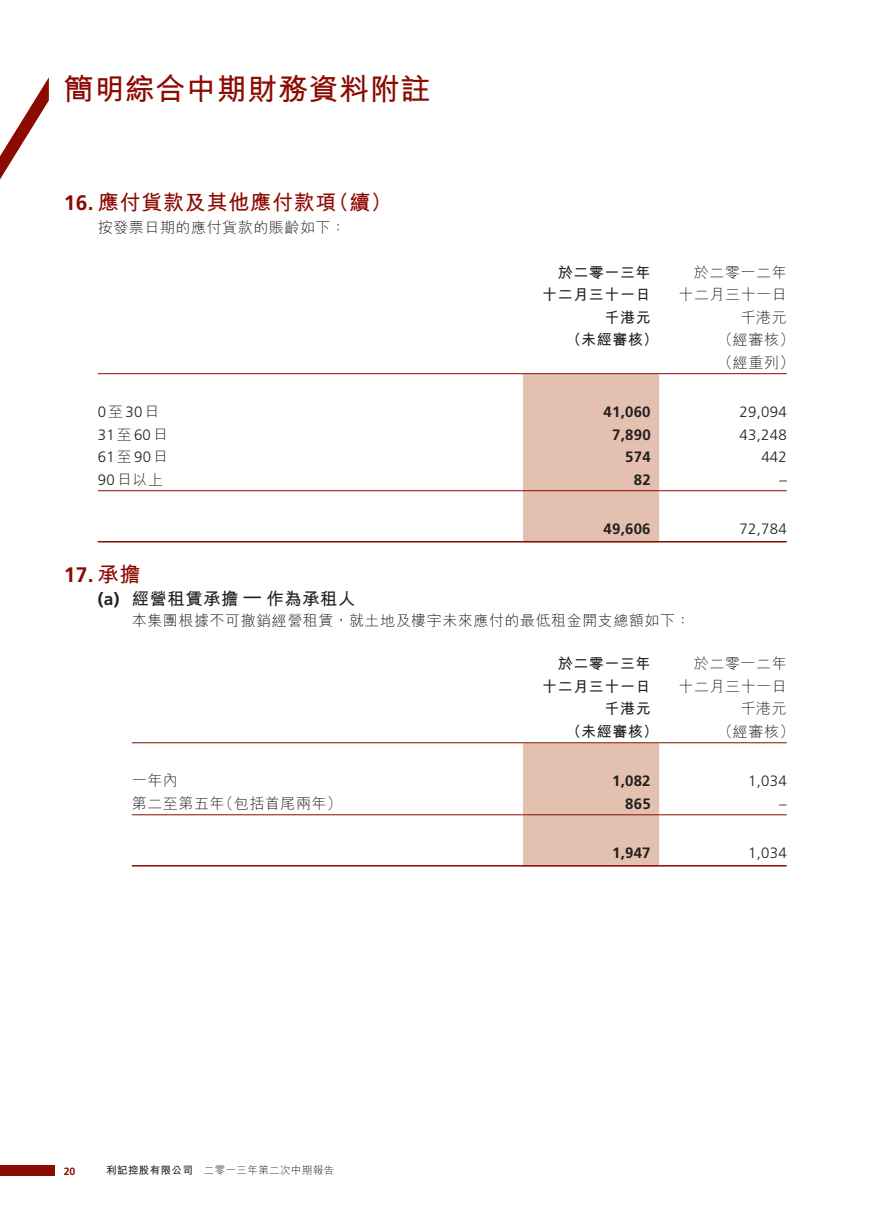
<style>
.page{position:relative;width:893px;height:1212px;background:#fff}
.page>*{position:absolute;margin:0;border:0;box-sizing:border-box;transform-origin:0 0}
.t1{font:700 30px "M Hei HK";letter-spacing:.02em;color:#8b0a02}
.t2{font:700 21px "M Hei HK";letter-spacing:.035em;color:#8b0a02}
.t3{font:700 21px "Frutiger LT Std";color:#8b0a02}
.t4{font:700 17.25px "M Hei HK";letter-spacing:.035em;color:#231f20}
.t5{font:300 15px/22.5px "M Hei HK";letter-spacing:.035em;color:#231f20;text-align:right}
.t6{font:300 15px "Frutiger LT Std";letter-spacing:.015em;color:#231f20}
.t7{font:700 15px/22.5px "M Hei HK";letter-spacing:.035em;color:#231f20;text-align:right}
.t8{font:700 15px "Frutiger LT Std";letter-spacing:.015em;color:#231f20}
.t9{font:300 10.5px "M Hei HK";letter-spacing:.035em;color:#231f20}
.t10{font:700 10.5px "Frutiger LT Std";color:#8b0a02}
.s1{font-family:"Frutiger LT Std"}
.s2{font-family:"M Hei HK"}
.s3{font-weight:700}
</style>
<div class="page">
<svg style="left:0;top:77px;width:49px;height:102px"></svg>
<div style="left:0;top:1166px;width:54px;height:10px;background:#8b0a02"></div>
<div style="left:523px;top:374px;width:136px;height:167px;background:#e4c0b0"></div>
<hr style="left:98px;top:373px;width:425px;height:1px;background:#8b0a02">
<hr style="left:523px;top:373px;width:136px;height:1px;background:#8b0a02">
<hr style="left:659px;top:373px;width:128px;height:1px;background:#8b0a02">
<hr style="left:98px;top:490px;width:425px;height:1px;background:#8b0a02">
<hr style="left:523px;top:490px;width:136px;height:1px;background:#8b0a02">
<hr style="left:659px;top:490px;width:128px;height:1px;background:#8b0a02">
<hr style="left:98px;top:541px;width:425px;height:1px;background:#8b0a02">
<hr style="left:523px;top:541px;width:136px;height:1px;background:#8b0a02">
<hr style="left:659px;top:541px;width:128px;height:1px;background:#8b0a02">
<div style="left:523px;top:743px;width:136px;height:122px;background:#e4c0b0"></div>
<hr style="left:132px;top:742px;width:391px;height:1px;background:#8b0a02">
<hr style="left:523px;top:742px;width:136px;height:1px;background:#8b0a02">
<hr style="left:659px;top:742px;width:128px;height:1px;background:#8b0a02">
<hr style="left:132px;top:814px;width:391px;height:1px;background:#8b0a02">
<hr style="left:523px;top:814px;width:136px;height:1px;background:#8b0a02">
<hr style="left:659px;top:814px;width:128px;height:1px;background:#8b0a02">
<hr style="left:132px;top:865px;width:391px;height:1px;background:#8b0a02">
<hr style="left:523px;top:865px;width:136px;height:1px;background:#8b0a02">
<hr style="left:659px;top:865px;width:128px;height:1px;background:#8b0a02">
<h1 class="t1" style="left:64px;top:67px;width:368px">簡明綜合中期財務資料附註</h1>
<h2 class="t2" style="left:64px;top:187px;width:330px"><span class="s1">16.</span> 應付貨款及其他應付款項（續）</h2>
<p class="t5" style="left:98px;top:216px;width:250px">按發票日期的應付貨款的賬齡如下：</p>
<p class="t7" style="left:542px;top:260px;width:110px">於二零一三年十二月三十一日</p>
<p class="t5" style="left:678px;top:261px;width:110px">於二零一二年十二月三十一日</p>
<p class="t7" style="left:605px;top:305px;width:48px">千港元</p>
<p class="t5" style="left:741px;top:306px;width:48px">千港元</p>
<p class="t7" style="left:566px;top:327px;width:94px">（未經審核）</p>
<p class="t5" style="left:718px;top:328px;width:78px;text-align:left">（經審核）（經重列）</p>
<p class="t6" style="left:98px;top:403px;width:63px">0<span class="s2">至</span>30<span class="s2">日</span></p>
<p class="t8" style="left:603px;top:403px;width:49px">41,060</p>
<p class="t6" style="left:740px;top:403px;width:49px">29,094</p>
<p class="t6" style="left:98px;top:426px;width:72px">31<span class="s2">至</span>60<span class="s2">日</span></p>
<p class="t8" style="left:612px;top:426px;width:40px">7,890</p>
<p class="t6" style="left:740px;top:426px;width:49px">43,248</p>
<p class="t6" style="left:98px;top:448px;width:72px">61<span class="s2">至</span>90<span class="s2">日</span></p>
<p class="t8" style="left:625px;top:448px;width:27px">574</p>
<p class="t6" style="left:761px;top:448px;width:27px">442</p>
<p class="t5" style="left:98px;top:468px;width:67px"><span class="s1">90</span>日以上</p>
<p class="t8" style="left:634px;top:471px;width:18px">82</p>
<p class="t6" style="left:779px;top:471px;width:9px">–</p>
<p class="t8" style="left:603px;top:520px;width:49px">49,606</p>
<p class="t6" style="left:740px;top:520px;width:49px">72,784</p>
<h2 class="t3" style="left:64px;top:562px;width:78px">17. <span class="s2">承擔</span></h2>
<p class="t4" style="left:98px;top:586px;width:259px"><span class="s1">(a)</span> 經營租賃承擔 <sup>—</sup> 作為承租人</p>
<p class="t5" style="left:132px;top:609px;width:560px">本集團根據不可撤銷經營租賃，就土地及樓宇未來應付的最低租金開支總額如下：</p>
<p class="t7" style="left:542px;top:651px;width:110px">於二零一三年十二月三十一日</p>
<p class="t5" style="left:678px;top:652px;width:110px">於二零一二年十二月三十一日</p>
<p class="t7" style="left:605px;top:696px;width:48px">千港元</p>
<p class="t5" style="left:741px;top:697px;width:48px">千港元</p>
<p class="t7" style="left:566px;top:719px;width:94px">（未經審核）</p>
<p class="t5" style="left:718px;top:720px;width:78px">（經審核）</p>
<p class="t5" style="left:132px;top:769px;width:48px">一年內</p>
<p class="t8" style="left:612px;top:772px;width:40px">1,082</p>
<p class="t6" style="left:748px;top:772px;width:40px">1,034</p>
<p class="t5" style="left:132px;top:792px;width:212px">第二至第五年（包括首尾兩年）</p>
<p class="t8" style="left:625px;top:795px;width:27px">865</p>
<p class="t6" style="left:779px;top:795px;width:9px">–</p>
<p class="t8" style="left:612px;top:844px;width:40px">1,947</p>
<p class="t6" style="left:748px;top:844px;width:40px">1,034</p>
<p class="t10" style="left:64px;top:1165px;width:13px">20</p>
<p class="t9" style="left:106px;top:1164px;width:229px"><span class="s3">利記控股有限公司</span> 二零一三年第二次中期報告</p>
</div>
